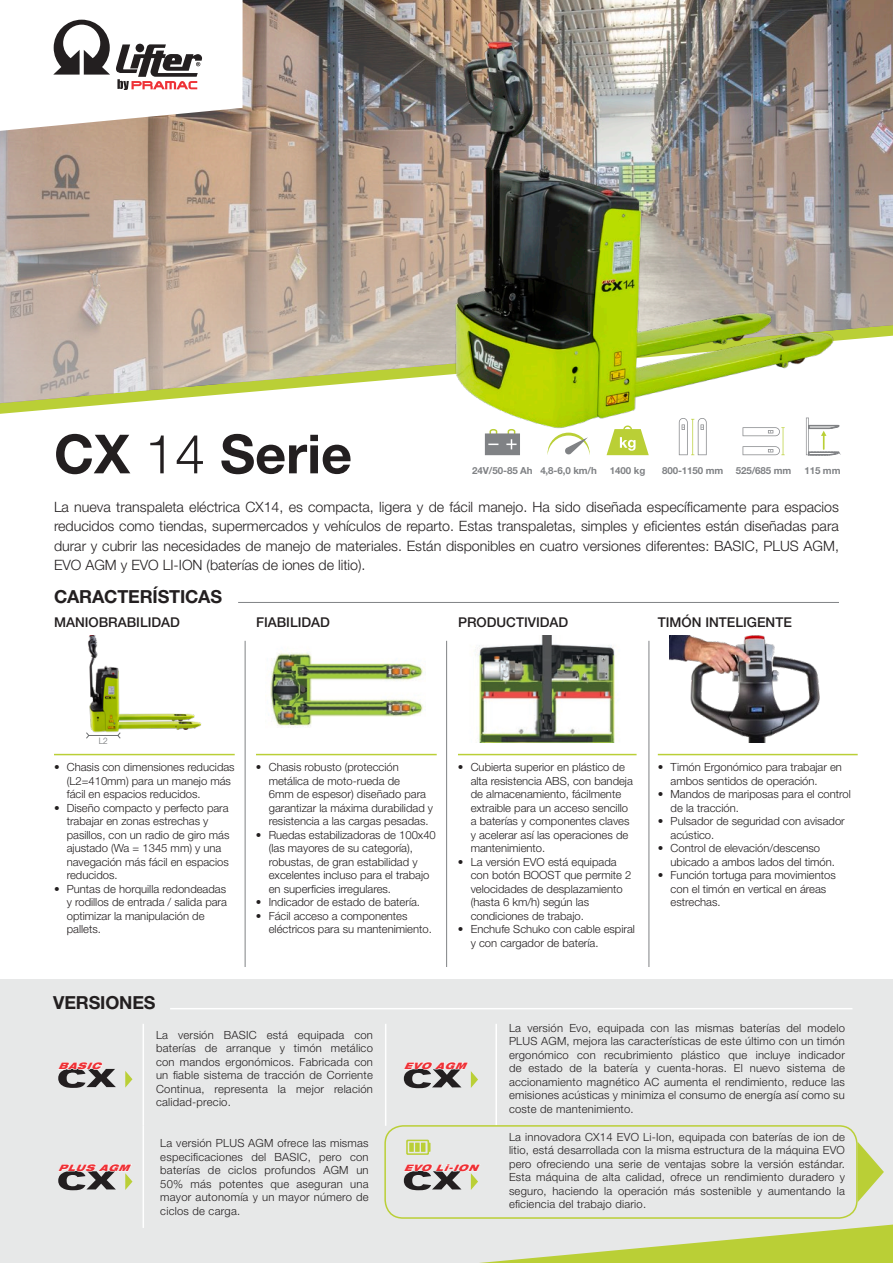
<style>
.page{position:relative;width:893px;height:1263px;background:#fff}
.page>*{position:absolute;margin:0;border:0;box-sizing:border-box;transform-origin:0 0}
.t1{font:700 54px "Helvetica Neue LT Pro";color:#231f20}
.t2{font:700 18px "Helvetica Neue LT Pro";letter-spacing:-.01em;color:#231f20}
.SOTTOTITOLO{font:300 14.25px/19.5px "Helvetica Neue LT Pro";color:#231f20;text-align:justify}
.properties_advantage{font:500 13.5px "Helvetica Neue LT Pro";color:#231f20}
.properties_advantage-2{font:300 11.25px/13.5px "Helvetica Neue LT Pro";color:#231f20}
.t3{font:700 9.75px "Helvetica Neue";letter-spacing:-.01em;color:#808285}
.properties_advantage-3{font:italic 900 expanded 9px "Helvetica Neue";letter-spacing:.1em;color:#ee3136}
.properties_advantage-4{font:300 9px "Helvetica Neue LT Pro";color:#6d6f71;scale:.92 1}
.s1{font-weight:300}
</style>
<div class="page">
<div style="left:0;top:980px;width:893px;height:283px;background:#e7e8e8"></div>
<hr style="left:54px;top:754px;width:181px;height:1px;background:#bacf36">
<hr style="left:256px;top:754px;width:181px;height:1px;background:#bacf36">
<hr style="left:458px;top:754px;width:179px;height:1px;background:#bacf36">
<hr style="left:658px;top:754px;width:200px;height:1px;background:#bacf36">
<svg style="left:479px;top:1224px;width:414px;height:39px"></svg>
<hr style="left:446px;top:641px;width:1px;height:326px;background:#808285">
<hr style="left:649px;top:641px;width:1px;height:326px;background:#808285">
<hr style="left:245px;top:641px;width:1px;height:326px;background:#808285">
<hr style="left:238px;top:602px;width:601px;height:1px;background:#808285">
<hr style="left:170px;top:1008px;width:682px;height:1px;background:#fff">
<img style="left:88px;top:635px;width:113px;height:98px">
<img style="left:270px;top:652px;width:155px;height:75px">
<img style="left:475px;top:635px;width:140px;height:107px">
<img style="left:670px;top:635px;width:150px;height:107px">
<hr style="left:806px;top:418px;width:3px;height:37px;background:#808285">
<svg style="left:808px;top:441px;width:31px;height:15px"></svg>
<svg style="left:743px;top:441px;width:42px;height:14px"></svg>
<svg style="left:607px;top:441px;width:42px;height:14px"></svg>
<svg style="left:679px;top:441px;width:28px;height:14px"></svg>
<svg style="left:547px;top:441px;width:43px;height:14px"></svg>
<svg style="left:0;top:0;width:893px;height:405px;background:#b1a292"></svg>
<svg style="left:485px;top:441px;width:35px;height:14px"></svg>
<img style="left:446px;top:31px;width:411px;height:410px">
<hr style="left:88px;top:735px;width:30px;height:1px;background:#6d6f71">
<svg style="left:86px;top:732px;width:4px;height:7px"></svg>
<svg style="left:117px;top:732px;width:4px;height:7px"></svg>
<hr style="left:143px;top:1024px;width:1px;height:102px;background:#fff">
<hr style="left:143px;top:1126px;width:1px;height:102px;background:#fff">
<hr style="left:495px;top:1024px;width:2px;height:102px;background:#fff">
<hr style="left:385px;top:1024px;width:1px;height:102px;background:#fff">
<svg style="left:58px;top:1062px;width:58px;height:26px"></svg>
<svg style="left:125px;top:1071px;width:7px;height:16px"></svg>
<svg style="left:404px;top:1062px;width:74px;height:26px"></svg>
<svg style="left:58px;top:1164px;width:74px;height:26px"></svg>
<svg style="left:404px;top:1164px;width:76px;height:26px"></svg>
<div style="left:384px;top:1125px;width:474px;height:94px;border:2px solid #bacf36;border-radius:18px"></div>
<svg style="left:406px;top:1139px;width:25px;height:16px"></svg>
<svg style="left:858px;top:1142px;width:26px;height:60px"></svg>
<svg style="left:0;top:0;width:243px;height:131px"></svg>
<div style="left:136px;top:44px;width:8px;height:8px;background:#231f20;border-radius:50%"></div>
<p class="t1" style="left:54px;top:421px;width:300px">CX <span class="s1">14</span> Serie</p>
<p class="SOTTOTITOLO" style="left:54px;top:497px;width:786px">La nueva transpaleta eléctrica CX14, es compacta, ligera y de fácil manejo. Ha sido diseñada específicamente para espacios reducidos como tiendas, supermercados y vehículos de reparto. Estas transpaletas, simples y eficientes están diseñadas para durar y cubrir las necesidades de manejo de materiales. Están disponibles en cuatro versiones diferentes: BASIC, PLUS AGM, EVO AGM y EVO LI-ION (baterías de iones de litio).</p>
<p class="t2" style="left:54px;top:585px;width:170px">CARACTERÍSTICAS</p>
<p class="properties_advantage" style="left:54px;top:614px;width:128px">MANIOBRABILIDAD</p>
<p class="properties_advantage" style="left:256px;top:614px;width:76px">FIABILIDAD</p>
<p class="properties_advantage" style="left:458px;top:614px;width:112px">PRODUCTIVIDAD</p>
<p class="properties_advantage" style="left:658px;top:614px;width:136px">TIMÓN INTELIGENTE</p>
<p class="t3" style="left:472px;top:464px;width:62px">24V/50-85 Ah</p>
<p class="t3" style="left:540px;top:464px;width:58px">4,8-6,0 km/h</p>
<p class="t3" style="left:610px;top:464px;width:37px">1400 kg</p>
<p class="t3" style="left:662px;top:464px;width:63px">800-1150 mm</p>
<p class="t3" style="left:736px;top:464px;width:57px">525/685 mm</p>
<p class="t3" style="left:804px;top:464px;width:38px">115 mm</p>
<p class="properties_advantage-4" style="left:99px;top:736px;width:11px">L2</p>
<p class="properties_advantage-2" style="left:67px;top:760px;width:169px;text-indent:-13px">• Chasis con dimensiones reducidas (L2=410mm) para un manejo más fácil en espacios reducidos.</p>
<p class="properties_advantage-2" style="left:67px;top:801px;width:164px;text-indent:-13px">• Diseño compacto y perfecto para trabajar en zonas estrechas y pasillos, con un radio de giro más ajustado (Wa = 1345 mm) y una navegación más fácil en espacios reducidos.</p>
<p class="properties_advantage-2" style="left:67px;top:882px;width:162px;text-indent:-13px">• Puntas de horquilla redondeadas y rodillos de entrada / salida para optimizar la manipulación de pallets.</p>
<p class="properties_advantage-2" style="left:269px;top:760px;width:166px;text-indent:-13px">• Chasis robusto (protección metálica de moto-rueda de<br>6mm de espesor) diseñado para garantizar la máxima durabilidad y resistencia a las cargas pesadas.</p>
<p class="properties_advantage-2" style="left:269px;top:828px;width:169px;text-indent:-13px">• Ruedas estabilizadoras de 100x40 (las mayores de su categoría), robustas, de gran estabilidad y excelentes incluso para el trabajo en superficies irregulares.</p>
<p class="properties_advantage-2" style="left:256px;top:895px;width:166px">• Indicador de estado de batería.</p>
<p class="properties_advantage-2" style="left:269px;top:909px;width:165px;text-indent:-13px">• Fácil acceso a componentes eléctricos para su mantenimiento.</p>
<p class="t2" style="left:53px;top:992px;width:104px">VERSIONES</p>
<p class="properties_advantage-2" style="left:471px;top:760px;width:164px;text-indent:-13px">• Cubierta superior en plástico de alta resistencia ABS, con bandeja de almacenamiento, fácilmente extraible para un acceso sencillo a baterías y componentes claves y acelerar así las operaciones de mantenimiento.</p>
<p class="properties_advantage-2" style="left:471px;top:855px;width:162px;text-indent:-13px">• La versión EVO está equipada con botón BOOST que permite 2 velocidades de desplazamiento (hasta 6 km/h) según las condiciones de trabajo.</p>
<p class="properties_advantage-2" style="left:471px;top:922px;width:166px;text-indent:-13px">• Enchufe Schuko con cable espiral y con cargador de batería.</p>
<p class="properties_advantage-2" style="left:671px;top:760px;width:173px;text-indent:-13px">• Timón Ergonómico para trabajar en ambos sentidos de operación.</p>
<p class="properties_advantage-2" style="left:671px;top:787px;width:182px;text-indent:-13px">• Mandos de mariposas para el control de la tracción.</p>
<p class="properties_advantage-2" style="left:671px;top:814px;width:176px;text-indent:-13px">• Pulsador de seguridad con avisador acústico.</p>
<p class="properties_advantage-2" style="left:671px;top:841px;width:166px;text-indent:-13px">• Control de elevación/descenso ubicado a ambos lados del timón.</p>
<p class="properties_advantage-2" style="left:671px;top:868px;width:167px;text-indent:-13px">• Función tortuga para movimientos con el timón en vertical en áreas estrechas.</p>
<p class="properties_advantage-3" style="left:58px;top:1060px;width:44px">BASIC</p>
<p class="properties_advantage-3" style="left:58px;top:1162px;width:72px">PLUS AGM</p>
<p class="properties_advantage-2" style="left:156px;top:1028px;width:218px;text-align:justify">La versión BASIC está equipada con baterías de arranque y timón metálico con mandos ergonómicos. Fabricada con un fiable sistema de tracción de Corriente Continua, representa la mejor relación calidad-precio.</p>
<p class="properties_advantage-2" style="left:160px;top:1136px;width:210px;text-align:justify">La versión PLUS AGM ofrece las mismas especificaciones del BASIC, pero con baterías de ciclos profundos AGM un 50% más potentes que aseguran una mayor autonomía y un mayor número de ciclos de carga.</p>
<p class="properties_advantage-3" style="left:404px;top:1060px;width:63px">EVO AGM</p>
<p class="properties_advantage-3" style="left:404px;top:1162px;width:75px">EVO Li-ION</p>
<p class="properties_advantage-2" style="left:509px;top:1021px;width:337px;text-align:justify">La versión Evo, equipada con las mismas baterías del modelo PLUS AGM, mejora las características de este último con un timón ergonómico con recubrimiento plástico que incluye indicador de estado de la batería y cuenta-horas. El nuevo sistema de accionamiento magnético AC aumenta el rendimiento, reduce las emisiones acústicas y minimiza el consumo de energía así como su coste de mantenimiento.</p>
<p class="properties_advantage-2" style="left:509px;top:1130px;width:337px;text-align:justify">La innovadora CX14 EVO Li-Ion, equipada con baterías de ion de litio, está desarrollada con la misma estructura de la máquina EVO pero ofreciendo una serie de ventajas sobre la versión estándar.<br>Esta máquina de alta calidad, ofrece un rendimiento duradero y seguro, haciendo la operación más sostenible y aumentando la eficiencia del trabajo diario.</p>
</div>
